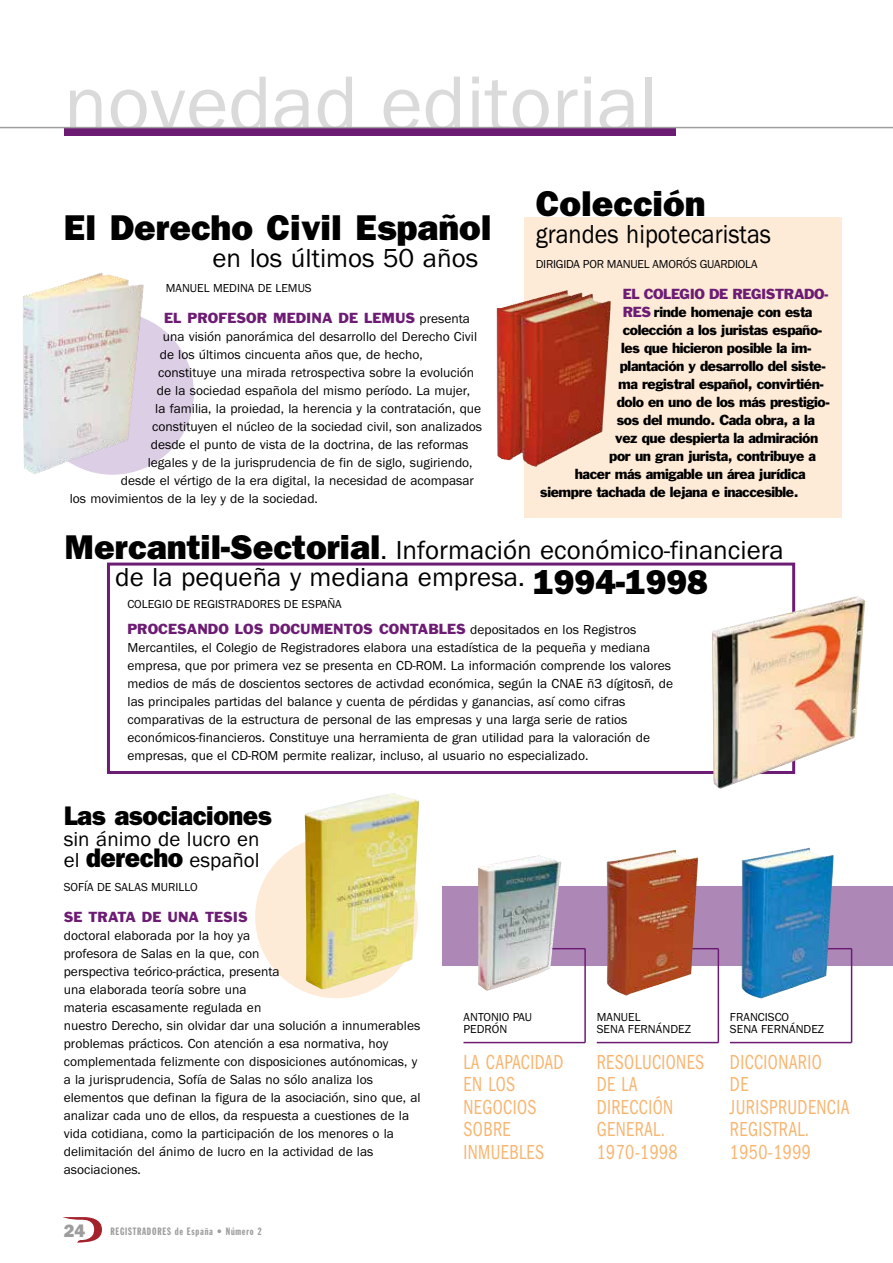
<style>
.page{position:relative;width:893px;height:1263px;background:#fff}
.page>*{position:absolute;margin:0;border:0;box-sizing:border-box;transform-origin:0 0}
.t1{font:81px "Franklin Gothic";color:#dadada}
.t2{font:800 36px "Franklin Gothic";color:#000}
.t3{font:27px/27px "Franklin Gothic";color:#000}
.t4{font:27px "Franklin Gothic";color:#000;scale:.9 1}
.t5{font:800 27px "Franklin Gothic";letter-spacing:-.015em;color:#000;scale:.95 1}
.t6{font:condensed 21px/22.5px "Franklin Gothic";letter-spacing:.02em;color:#f8b570;scale:.85 1}
.t7{font:21px/21px "Franklin Gothic";color:#000}
.t8{font:800 18px "Franklin Gothic";color:#9d9d9c}
.t9{font:13.5px/18px "Franklin Gothic";color:#000}
.t10{font:13.5px "Franklin Gothic";letter-spacing:-.03em;color:#000}
.t11{font:13.5px "Franklin Gothic";color:#6d1c74}
.t12{font:13.5px "Franklin Gothic";letter-spacing:-.03em;color:#6d1c74}
.t13{font:12px/12px "Franklin Gothic";color:#000}
.t14{font:12px "Franklin Gothic";letter-spacing:-.02em;color:#000}
.t15{font:10.5px "Franklin Gothic Extra Cond";letter-spacing:.075em;color:#9d9d9c}
.s1{color:#000}
.s2{color:#6d1c74}
.s3{font-weight:800;font-size:34.5px}
.s4{font-weight:800;font-size:27px}
</style>
<div class="page">
<svg style="left:63px;top:1217px;width:39px;height:26px"></svg>
<div style="left:64px;top:128px;width:611px;height:8px;background:#6d1c74"></div>
<hr style="left:0;top:127px;width:893px;height:1px;background:#9d9d9c">
<div style="left:31px;top:312px;width:163px;height:163px;background:#dccee4;border-radius:50%"></div>
<div style="left:255px;top:835px;width:163px;height:163px;background:#feebd7;border-radius:50%"></div>
<div style="left:442px;top:886px;width:451px;height:80px;background:#ad88b7"></div>
<img style="left:305px;top:793px;width:114px;height:196px">
<div style="left:107px;top:562px;width:688px;height:212px;border:3px solid #6d1c74"></div>
<img style="left:712px;top:596px;width:154px;height:193px">
<hr style="left:538px;top:948px;width:47px;height:1px;background:#6d1c74">
<hr style="left:584px;top:949px;width:2px;height:93px;background:#6d1c74">
<hr style="left:463px;top:1042px;width:122px;height:1px;background:#6d1c74">
<hr style="left:671px;top:948px;width:47px;height:1px;background:#6d1c74">
<hr style="left:718px;top:949px;width:1px;height:93px;background:#6d1c74">
<hr style="left:597px;top:1042px;width:121px;height:1px;background:#6d1c74">
<hr style="left:804px;top:948px;width:48px;height:1px;background:#6d1c74">
<hr style="left:851px;top:949px;width:1px;height:93px;background:#6d1c74">
<hr style="left:730px;top:1042px;width:122px;height:1px;background:#6d1c74">
<img style="left:478px;top:855px;width:83px;height:136px">
<img style="left:607px;top:850px;width:91px;height:146px">
<img style="left:741px;top:848px;width:93px;height:150px">
<img style="left:23px;top:273px;width:121px;height:202px">
<div style="left:525px;top:217px;width:317px;height:301px;background:#feebd7"></div>
<img style="left:497px;top:290px;width:114px;height:177px">
<h1 class="t1" style="left:64px;top:50px;width:596px">novedad editorial</h1>
<h2 class="t2" style="left:64px;top:206px;width:429px">El Derecho Civil Español</h2>
<h3 class="t3" style="left:213px;top:247px;width:267px">en los últimos 50 años</h3>
<p class="t13" style="left:166px;top:283px;width:148px">MANUEL MEDINA DE LEMUS</p>
<p class="t11" style="left:164px;top:309px;width:307px">EL PROFESOR MEDINA DE LEMUS <span class="s1">presenta</span></p>
<p class="t9" style="left:163px;top:328px;width:316px">una visión panorámica del desarrollo del Derecho Civil</p>
<p class="t9" style="left:160px;top:346px;width:265px">de los últimos cincuenta años que, de hecho,</p>
<p class="t9" style="left:158px;top:364px;width:317px">constituye una mirada retrospectiva sobre la evolución</p>
<p class="t9" style="left:157px;top:382px;width:315px">de la sociedad española del mismo período. La mujer,</p>
<p class="t9" style="left:155px;top:400px;width:327px">la familia, la proiedad, la herencia y la contratación, que</p>
<p class="t9" style="left:152px;top:418px;width:331px">constituyen el núcleo de la sociedad civil, son analizados</p>
<p class="t9" style="left:151px;top:436px;width:319px">desde el punto de vista de la doctrina, de las reformas</p>
<p class="t9" style="left:148px;top:454px;width:326px">legales y de la jurisprudencia de fin de siglo, sugiriendo,</p>
<p class="t9" style="left:121px;top:472px;width:355px">desde el vértigo de la era digital, la necesidad de acompasar</p>
<p class="t9" style="left:70px;top:490px;width:250px">los movimientos de la ley y de la sociedad.</p>
<h2 class="t2" style="left:536px;top:183px;width:171px">Colección</h2>
<h3 class="t4" style="left:536px;top:216px;width:263px">grandes hipotecaristas</h3>
<p class="t14" style="left:536px;top:256px;width:223px">DIRIGIDA POR MANUEL AMORÓS GUARDIOLA</p>
<p class="t12" style="left:623px;top:285px;width:207px">EL COLEGIO DE REGISTRADO-</p>
<p class="t10" style="left:623px;top:303px;width:191px"><span class="s2">RES</span> rinde homenaje con esta</p>
<p class="t10" style="left:623px;top:321px;width:201px">colección a los juristas españo-</p>
<p class="t10" style="left:621px;top:339px;width:192px">les que hicieron posible la im-</p>
<p class="t10" style="left:620px;top:357px;width:208px">plantación y desarrollo del siste-</p>
<p class="t10" style="left:618px;top:375px;width:207px">ma registral español, convirtién-</p>
<p class="t10" style="left:617px;top:393px;width:215px">dolo en uno de los más prestigio-</p>
<p class="t10" style="left:617px;top:411px;width:200px">sos del mundo. Cada obra, a la</p>
<p class="t10" style="left:615px;top:429px;width:205px">vez que despierta la admiración</p>
<p class="t10" style="left:609px;top:447px;width:208px">por un gran jurista, contribuye a</p>
<p class="t10" style="left:575px;top:465px;width:232px">hacer más amigable un área jurídica</p>
<p class="t10" style="left:540px;top:483px;width:260px">siempre tachada de lejana e inaccesible.</p>
<h3 class="t3" style="left:115px;top:539px;width:670px;text-indent:-51px"><span class="s3">Mercantil-Sectorial</span>. Información económico-financiera de la pequeña y mediana empresa. <span class="s3">1994-1998</span></h3>
<p class="t13" style="left:128px;top:599px;width:216px">COLEGIO DE REGISTRADORES DE ESPAÑA</p>
<p class="t9" style="left:128px;top:621px;width:547px"><span class="s2">PROCESANDO LOS DOCUMENTOS CONTABLES</span> depositados en los Registros Mercantiles, el Colegio de Registradores elabora una estadística de la pequeña y mediana empresa, que por primera vez se presenta en CD-ROM. La información comprende los valores medios de más de doscientos sectores de activdad económica, según la CNAE ñ3 dígitosñ, de las principales partidas del balance y cuenta de pérdidas y ganancias, así como cifras comparativas de la estructura de personal de las empresas y una larga serie de ratios económicos-financieros. Constituye una herramienta de gran utilidad para la valoración de empresas, que el CD-ROM permite realizar, incluso, al usuario no especializado.</p>
<h3 class="t5" style="left:64px;top:799px;width:220px">Las asociaciones</h3>
<h3 class="t7" style="left:64px;top:830px;width:197px">sin ánimo de lucro en el <span class="s4">derecho</span> español</h3>
<p class="t13" style="left:64px;top:882px;width:136px">SOFÍA DE SALAS MURILLO</p>
<p class="t11" style="left:64px;top:908px;width:186px">SE TRATA DE UNA TESIS</p>
<p class="t9" style="left:64px;top:928px;width:358px">doctoral elaborada por la hoy ya<br>profesora de Salas en la que, con<br>perspectiva teórico-práctica, presenta<br>una elaborada teoría sobre una<br>materia escasamente regulada en<br>nuestro Derecho, sin olvidar dar una solución a innumerables problemas prácticos. Con atención a esa normativa, hoy complementada felizmente con disposiciones autónomicas, y a la jurisprudencia, Sofía de Salas no sólo analiza los elementos que definan la figura de la asociación, sino que, al analizar cada uno de ellos, da respuesta a cuestiones de la vida cotidiana, como la participación de los menores o la delimitación del ánimo de lucro en la actividad de las asociaciones.</p>
<h3 class="t8" style="left:64px;top:1220px;width:23px">24</h3>
<p class="t15" style="left:111px;top:1225px;width:152px">REGISTRADORES de España • Número 2</p>
<p class="t13" style="left:463px;top:1012px;width:70px">ANTONIO PAU<br>PEDRÓN</p>
<h3 class="t6" style="left:463px;top:1050px;width:119px">LA CAPACIDAD<br>EN LOS<br>NEGOCIOS<br>SOBRE<br>INMUEBLES</h3>
<p class="t13" style="left:597px;top:1012px;width:96px">MANUEL<br>SENA FERNÁNDEZ</p>
<h3 class="t6" style="left:597px;top:1050px;width:128px">RESOLUCIONES<br>DE LA<br>DIRECCIÓN<br>GENERAL.<br>1970-1998</h3>
<p class="t13" style="left:730px;top:1012px;width:96px">FRANCISCO<br>SENA FERNÁNDEZ</p>
<h3 class="t6" style="left:730px;top:1050px;width:142px">DICCIONARIO<br>DE<br>JURISPRUDENCIA<br>REGISTRAL.<br>1950-1999</h3>
</div>
